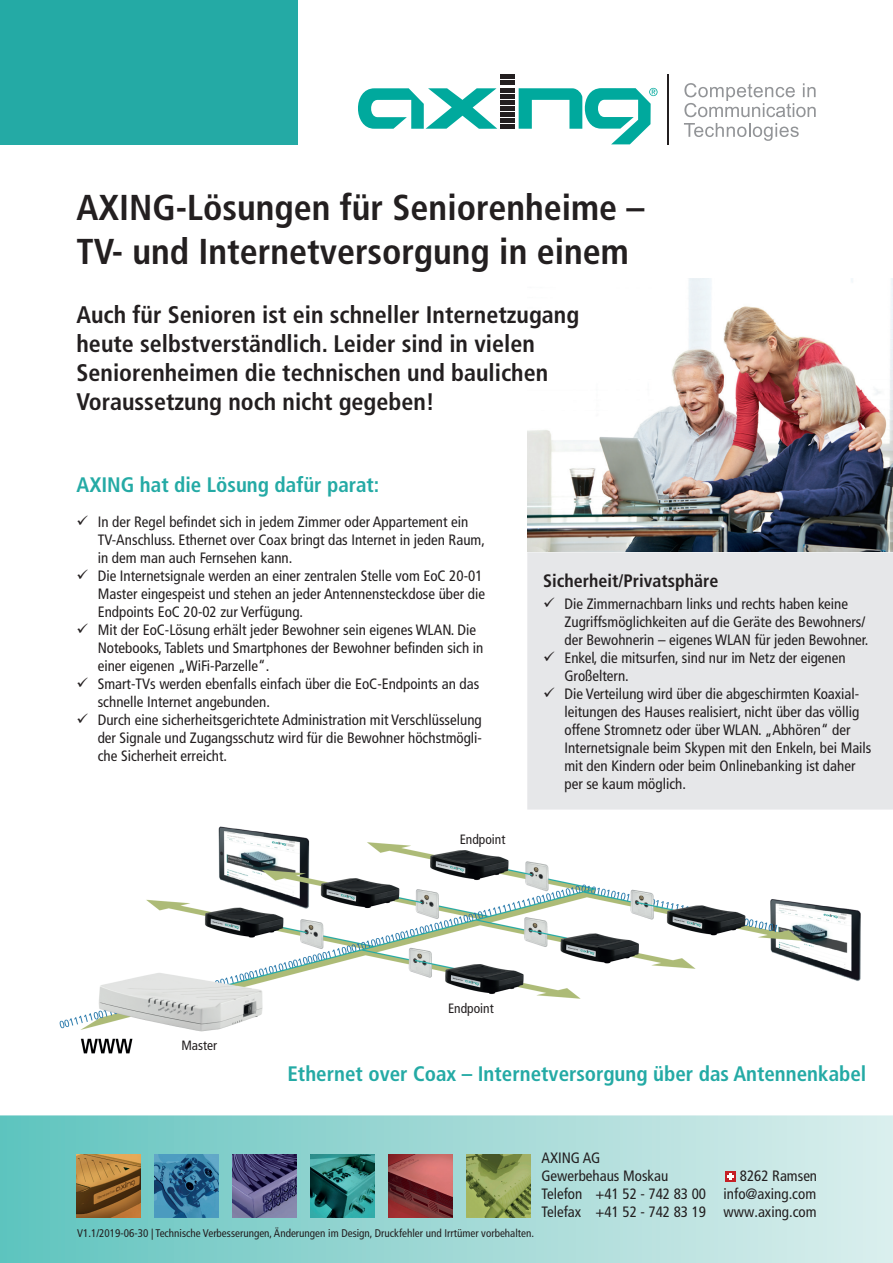
<style>
.page{position:relative;width:893px;height:1263px;background:#fff}
.page>*{position:absolute;margin:0;border:0;box-sizing:border-box;transform-origin:0 0}
.t1{font:700 condensed 36px/43.2px "Frutiger LT Pro";color:#231f20}
.t2{font:700 condensed 24px/28.8px "Frutiger LT Pro";color:#231f20}
.t3{font:700 condensed 21px "Frutiger LT Pro";color:#24aaa5}
.t4{font:700 condensed 18px "Frutiger LT Pro";color:#231f20}
.t5{font:condensed 15px/18px "Frutiger LT Pro";color:#231f20}
.t6{font:condensed 13.5px "Frutiger LT Pro";color:#231f20}
.t7{font:condensed 11.1px "Frutiger LT Pro";color:#231f20}
</style>
<div class="page">
<svg style="left:358px;top:88px;width:139px;height:41px"></svg>
<div style="left:500px;top:124px;width:15px;height:5px;background:#231f20"></div>
<hr style="left:500px;top:118px;width:15px;height:4px;background:#231f20">
<hr style="left:500px;top:112px;width:15px;height:4px;background:#231f20">
<hr style="left:500px;top:106px;width:15px;height:4px;background:#231f20">
<hr style="left:500px;top:100px;width:15px;height:4px;background:#231f20">
<hr style="left:500px;top:94px;width:15px;height:4px;background:#231f20">
<hr style="left:500px;top:88px;width:15px;height:4px;background:#231f20">
<hr style="left:500px;top:80px;width:14px;height:4px;background:#231f20">
<hr style="left:500px;top:74px;width:14px;height:4px;background:#231f20">
<svg style="left:519px;top:88px;width:138px;height:56px"></svg>
<hr style="left:667px;top:74px;width:1px;height:70px;background:#231f20">
<svg style="left:684px;top:83px;width:132px;height:34px"></svg>
<svg style="left:684px;top:123px;width:115px;height:18px"></svg>
<div style="left:0;top:0;width:298px;height:144px;background:#24aaa5"></div>
<svg style="left:0;top:1115px;width:893px;height:148px;background:#a2d9d6"></svg>
<img style="left:77px;top:1154px;width:63px;height:64px">
<img style="left:154px;top:1154px;width:64px;height:64px">
<img style="left:232px;top:1154px;width:64px;height:64px">
<img style="left:467px;top:1154px;width:64px;height:64px">
<img style="left:311px;top:1154px;width:64px;height:64px">
<img style="left:389px;top:1154px;width:64px;height:64px">
<svg style="left:725px;top:1171px;width:10px;height:10px"></svg>
<svg style="left:727px;top:1173px;width:6px;height:6px"></svg>
<img style="left:59px;top:827px;width:802px;height:227px">
<img style="left:527px;top:279px;width:366px;height:273px">
<div style="left:527px;top:552px;width:366px;height:257px;background:#e6e7e9"></div>
<svg style="left:544px;top:597px;width:10px;height:10px"></svg>
<svg style="left:544px;top:651px;width:10px;height:10px"></svg>
<svg style="left:544px;top:687px;width:10px;height:10px"></svg>
<h1 class="t1" style="left:77px;top:186px;width:569px">AXING-Lösungen für Seniorenheime –<br>TV- und Internetversorgung in einem</h1>
<h2 class="t2" style="left:77px;top:300px;width:504px">Auch für Senioren ist ein schneller Internetzugang heute selbstverständlich. Leider sind in vielen Seniorenheimen die technischen und baulichen Voraussetzung noch nicht gegeben!</h2>
<h3 class="t3" style="left:77px;top:472px;width:304px">AXING hat die Lösung dafür parat:</h3>
<p class="t5" style="left:98px;top:513px;width:389px">In der Regel befindet sich in jedem Zimmer oder Appartement ein TV-Anschluss. Ethernet over Coax bringt das Internet in jeden Raum, in dem man auch Fernsehen kann.<br>Die Internetsignale werden an einer zentralen Stelle vom EoC 20-01<br>Master eingespeist und stehen an jeder Antennensteckdose über die Endpoints EoC 20-02 zur Verfügung.<br>Mit der EoC-Lösung erhält jeder Bewohner sein eigenes WLAN. Die Notebooks, Tablets und Smartphones der Bewohner befinden sich in einer eigenen „WiFi-Parzelle“.<br>Smart-TVs werden ebenfalls einfach über die EoC-Endpoints an das schnelle Internet angebunden.<br>Durch eine sicherheitsgerichtete Administration mit Verschlüsselung der Signale und Zugangsschutz wird für die Bewohner höchstmögli&shy;che Sicherheit erreicht.</p>
<p class="t6" style="left:460px;top:832px;width:47px">Endpoint</p>
<p class="t4" style="left:543px;top:570px;width:177px">Sicherheit/Privatsphäre</p>
<p class="t5" style="left:564px;top:595px;width:309px">Die Zimmernachbarn links und rechts haben keine Zugriffsmöglichkeiten auf die Geräte des Bewohners/ der Bewohnerin – eigenes WLAN für jeden Bewohner.<br>Enkel, die mitsurfen, sind nur im Netz der eigenen Großeltern.<br>Die Verteilung wird über die abgeschirmten Koaxial&shy;leitungen des Hauses realisiert, nicht über das völlig offene Stromnetz oder über WLAN. „Abhören“ der Internetsignale beim Skypen mit den Enkeln, bei Mails mit den Kindern oder beim Onlinebanking ist daher per se kaum möglich.</p>
<p class="t6" style="left:181px;top:1038px;width:37px">Master</p>
<p class="t6" style="left:448px;top:1000px;width:47px">Endpoint</p>
<h3 class="t3" style="left:287px;top:1062px;width:580px">Ethernet over Coax – Internetversorgung über das Antennenkabel</h3>
<p class="t7" style="left:77px;top:1227px;width:459px">V1.1/2019-06-30 | Technische Verbesserungen, Änderungen im Design, Druckfehler und Irrtümer vorbehalten.</p>
<p class="t5" style="left:541px;top:1149px;width:166px">AXING AG<br>Gewerbehaus Moskau<br>Telefon +41 52 - 742 83 00<br>Telefax +41 52 - 742 83 19</p>
<p class="t5" style="left:724px;top:1167px;width:95px;text-align:justify;text-indent:16px">8262 Ramsen info@axing.com www.axing.com</p>
</div>
